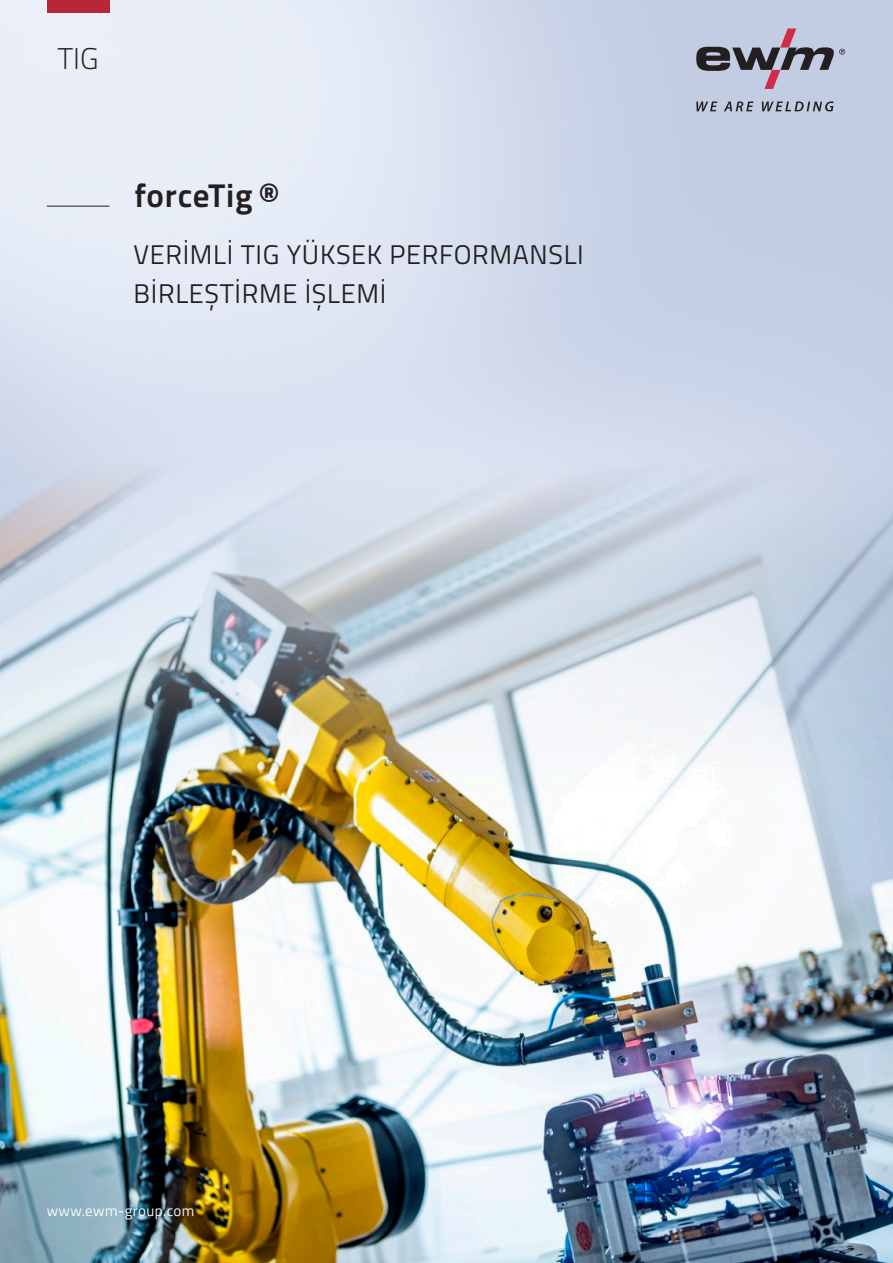
<style>
.page{position:relative;width:893px;height:1263px;background:#fff}
.page>*{position:absolute;margin:0;border:0;box-sizing:border-box;transform-origin:0 0}
.Titel___Zusatz___Bol{font:700 33px "Titillium Text";letter-spacing:.02em;color:#231f20}
.t1{font:300 30px "Titillium Text";color:#231f20}
.Titel___Subline___Re{font:27px "Titillium Text";letter-spacing:.025em;color:#231f20}
.Titel___Copy___Regul{font:15px "Titillium Text";letter-spacing:.025em;color:#fff}
</style>
<div class="page">
<img style="left:0;top:0;width:893px;height:460px">
<img style="left:0;top:460px;width:893px;height:803px">
<div style="left:47px;top:0;width:62px;height:13px;background:#b72837"></div>
<svg style="left:696px;top:101px;width:138px;height:10px"></svg>
<svg style="left:696px;top:28px;width:149px;height:61px;background:#a0a1b3"></svg>
<hr style="left:47px;top:206px;width:62px;height:1px;background:#231f20">
<p class="t1" style="left:58px;top:37px;width:43px">TIG</p>
<p class="Titel___Zusatz___Bol" style="left:134px;top:170px;width:147px">forceTig ®</p>
<p class="Titel___Subline___Re" style="left:134px;top:235px;width:452px">VERIMLI TIG YÜKSEK PERFORMANSLI</p>
<p class="Titel___Subline___Re" style="left:134px;top:273px;width:254px">BIRLEŞTIRME IŞLEMI</p>
<p class="Titel___Copy___Regul" style="left:47px;top:1200px;width:149px">www.ewm-group.com</p>
</div>
